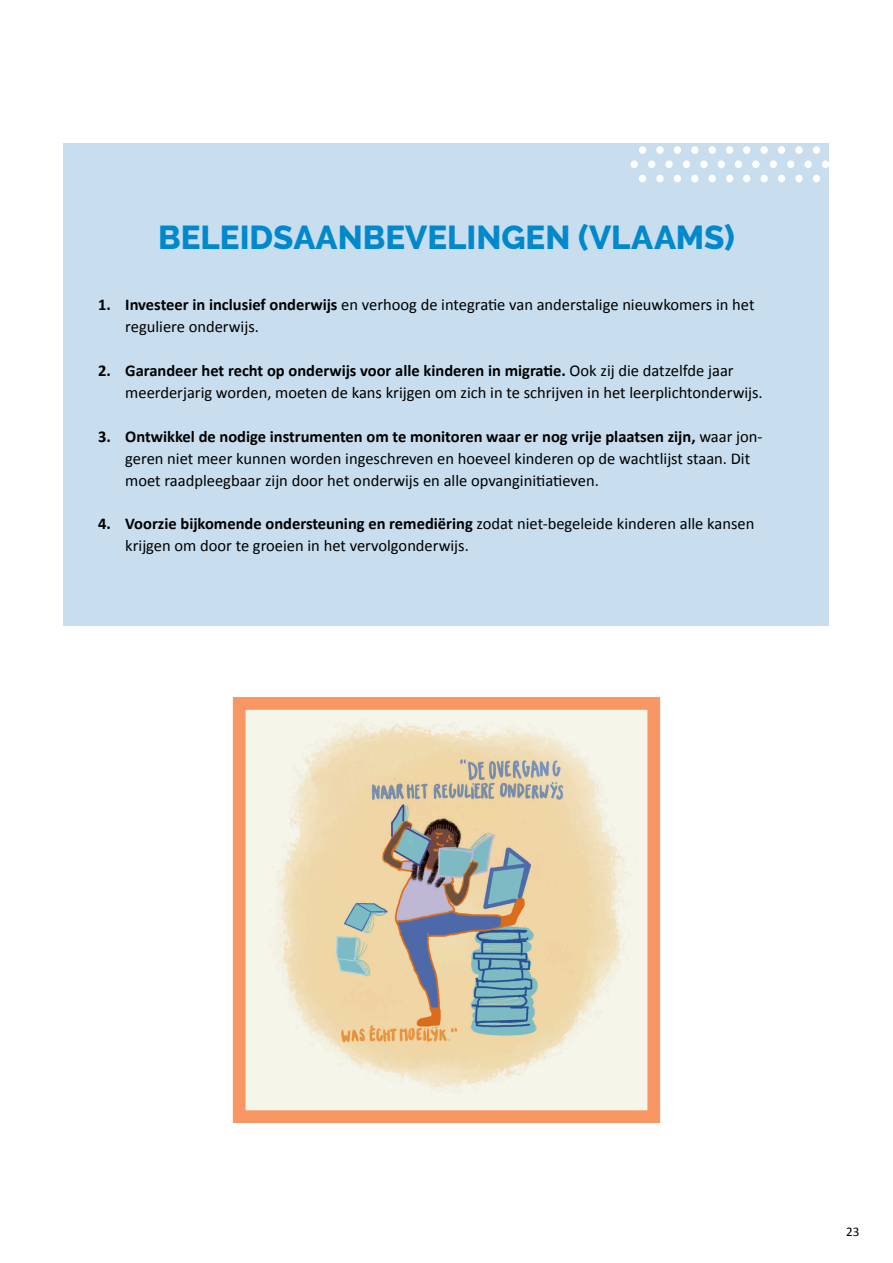
<style>
.page{position:relative;width:893px;height:1263px;background:#fff}
.page>*{position:absolute;margin:0;border:0;box-sizing:border-box;transform-origin:0 0}
.Kadertitel{font:800 33px "Raleway";color:#0088cd}
.t1{font:16.5px/21.9px "Calibri";color:#000}
.t2{font:13.2px "Calibri";color:#000}
.s1{font-weight:700}
</style>
<div class="page">
<div style="left:64px;top:143px;width:765px;height:483px;background:#c8dded"></div>
<img style="left:247px;top:711px;width:399px;height:398px">
<div style="left:233px;top:697px;width:427px;height:426px;border:13px solid #f89763"></div>
<div style="left:743px;top:146px;width:7px;height:8px;background:#fff;border-radius:50%"></div>
<div style="left:760px;top:146px;width:8px;height:8px;background:#fff;border-radius:50%"></div>
<div style="left:778px;top:146px;width:7px;height:8px;background:#fff;border-radius:50%"></div>
<div style="left:735px;top:160px;width:7px;height:8px;background:#fff;border-radius:50%"></div>
<div style="left:752px;top:160px;width:7px;height:8px;background:#fff;border-radius:50%"></div>
<div style="left:770px;top:160px;width:7px;height:8px;background:#fff;border-radius:50%"></div>
<div style="left:743px;top:175px;width:7px;height:7px;background:#fff;border-radius:50%"></div>
<div style="left:760px;top:175px;width:8px;height:7px;background:#fff;border-radius:50%"></div>
<div style="left:778px;top:175px;width:7px;height:7px;background:#fff;border-radius:50%"></div>
<div style="left:795px;top:146px;width:8px;height:8px;background:#fff;border-radius:50%"></div>
<div style="left:813px;top:146px;width:7px;height:8px;background:#fff;border-radius:50%"></div>
<div style="left:787px;top:160px;width:7px;height:8px;background:#fff;border-radius:50%"></div>
<div style="left:804px;top:160px;width:8px;height:8px;background:#fff;border-radius:50%"></div>
<div style="left:822px;top:160px;width:7px;height:8px;background:#fff;border-radius:50%"></div>
<div style="left:795px;top:175px;width:8px;height:7px;background:#fff;border-radius:50%"></div>
<div style="left:813px;top:175px;width:7px;height:7px;background:#fff;border-radius:50%"></div>
<div style="left:639px;top:146px;width:7px;height:8px;background:#fff;border-radius:50%"></div>
<div style="left:656px;top:146px;width:8px;height:8px;background:#fff;border-radius:50%"></div>
<div style="left:674px;top:146px;width:7px;height:8px;background:#fff;border-radius:50%"></div>
<div style="left:631px;top:160px;width:7px;height:8px;background:#fff;border-radius:50%"></div>
<div style="left:648px;top:160px;width:7px;height:8px;background:#fff;border-radius:50%"></div>
<div style="left:665px;top:160px;width:8px;height:8px;background:#fff;border-radius:50%"></div>
<div style="left:639px;top:175px;width:7px;height:7px;background:#fff;border-radius:50%"></div>
<div style="left:656px;top:175px;width:8px;height:7px;background:#fff;border-radius:50%"></div>
<div style="left:674px;top:175px;width:7px;height:7px;background:#fff;border-radius:50%"></div>
<div style="left:691px;top:146px;width:7px;height:8px;background:#fff;border-radius:50%"></div>
<div style="left:709px;top:146px;width:7px;height:8px;background:#fff;border-radius:50%"></div>
<div style="left:726px;top:146px;width:7px;height:8px;background:#fff;border-radius:50%"></div>
<div style="left:683px;top:160px;width:7px;height:8px;background:#fff;border-radius:50%"></div>
<div style="left:700px;top:160px;width:8px;height:8px;background:#fff;border-radius:50%"></div>
<div style="left:718px;top:160px;width:7px;height:8px;background:#fff;border-radius:50%"></div>
<div style="left:691px;top:175px;width:7px;height:7px;background:#fff;border-radius:50%"></div>
<div style="left:709px;top:175px;width:7px;height:7px;background:#fff;border-radius:50%"></div>
<div style="left:726px;top:175px;width:7px;height:7px;background:#fff;border-radius:50%"></div>
<p class="Kadertitel" style="left:158px;top:219px;width:578px">BELEIDSAANBEVELINGEN (VLAAMS)</p>
<p class="t1" style="left:125px;top:293px;width:631px;text-indent:-27px"><span class="s1">1. Investeer in inclusief onderwijs</span> en verhoog de integratie van anderstalige nieuwkomers in het reguliere onderwijs.</p>
<p class="t1" style="left:125px;top:359px;width:639px;text-indent:-27px"><span class="s1">2. Garandeer het recht op onderwijs voor alle kinderen in migratie.</span> Ook zij die datzelfde jaar meerderjarig worden, moeten de kans krijgen om zich in te schrijven in het leerplichtonderwijs.</p>
<p class="t1" style="left:125px;top:425px;width:639px;text-indent:-27px"><span class="s1">3. Ontwikkel de nodige instrumenten om te monitoren waar er nog vrije plaatsen zijn,</span> waar jon&shy;geren niet meer kunnen worden ingeschreven en hoeveel kinderen op de wachtlijst staan. Dit moet raadpleegbaar zijn door het onderwijs en alle opvanginitiatieven.</p>
<p class="t1" style="left:125px;top:512px;width:631px;text-indent:-27px"><span class="s1">4. Voorzie bijkomende ondersteuning en remediëring</span> zodat niet-begeleide kinderen alle kansen krijgen om door te groeien in het vervolgonderwijs.</p>
<p class="t2" style="left:846px;top:1222px;width:15px">23</p>
</div>
